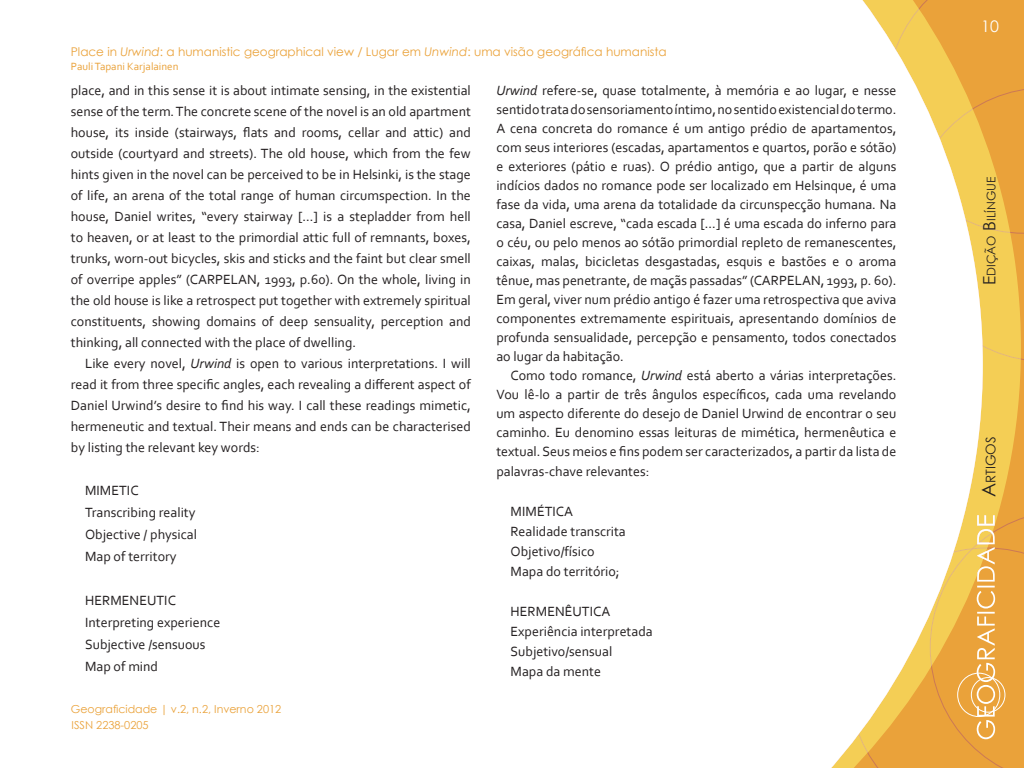
<style>
.page{position:relative;width:1024px;height:768px;background:#fff}
.page>*{position:absolute;margin:0;border:0;box-sizing:border-box;transform-origin:0 0}
.t1{font:16px "Century Gothic";color:#fff}
.corpo{font:14px/21px "Corbel";color:#231f20;text-align:justify}
.t2{font:13.3px "Century Gothic";color:#231f20}
.t3{font:12px "Century Gothic";color:#eaa23a}
.t4{font:11.9px "Century Gothic";color:#231f20}
.t5{font:11px "Century Gothic";color:#eaa23a}
.t6{font:11px "Corbel";color:#eaa23a}
.s1{font-style:italic}
.s2{font-size:17px}
.s3{font-size:19px}
</style>
<div class="page">
<svg style="left:1021px;top:87px;width:3px;height:275px"></svg>
<svg style="left:1021px;top:510px;width:3px;height:258px"></svg>
<svg style="left:831px;top:0;width:190px;height:768px"></svg>
<p class="t3" style="left:71px;top:44px;width:597px">Place in <span class="s1">Urwind</span>: a humanistic geographical view / Lugar em <span class="s1">Unwind</span>: uma visão geográfica humanista</p>
<p class="t6" style="left:71px;top:59px;width:109px">Pauli Tapani Karjalainen</p>
<p class="corpo" style="left:71px;top:80px;width:402px">place, and in this sense it is about intimate sensing, in the existential sense of the term. The concrete scene of the novel is an old apartment house, its inside (stairways, flats and rooms, cellar and attic) and outside (courtyard and streets). The old house, which from the few hints given in the novel can be perceived to be in Helsinki, is the stage of life, an arena of the total range of human circumspection. In the house, Daniel writes, “every stairway [...] is a stepladder from hell to heaven, or at least to the primordial attic full of remnants, boxes, trunks, worn-out bicycles, skis and sticks and the faint but clear smell of overripe apples” (CARPELAN, 1993, p.60). On the whole, living in the old house is like a retrospect put together with extremely spiritual constituents, showing domains of deep sensuality, perception and thinking, all connected with the place of dwelling.</p>
<p class="corpo" style="left:71px;top:353px;width:402px;text-indent:14px">Like every novel, <span class="s1">Urwind</span> is open to various interpretations. I will read it from three specific angles, each revealing a different aspect of Daniel Urwind’s desire to find his way. I call these readings mimetic, hermeneutic and textual. Their means and ends can be characterised by listing the relevant key words:</p>
<p class="corpo" style="left:85px;top:480px;width:55px">MIMETIC</p>
<p class="corpo" style="left:85px;top:502px;width:112px">Transcribing reality</p>
<p class="corpo" style="left:85px;top:524px;width:113px">Objective / physical</p>
<p class="corpo" style="left:85px;top:546px;width:93px">Map of territory</p>
<p class="corpo" style="left:85px;top:590px;width:92px">HERMENEUTIC</p>
<p class="corpo" style="left:85px;top:612px;width:137px">Interpreting experience</p>
<p class="corpo" style="left:85px;top:634px;width:122px">Subjective /sensuous</p>
<p class="corpo" style="left:85px;top:656px;width:75px">Map of mind</p>
<p class="t5" style="left:71px;top:701px;width:212px">Geograficidade | v.2, n.2, Inverno 2012</p>
<p class="t5" style="left:72px;top:717px;width:79px">ISSN 2238-0205</p>
<p class="corpo" style="left:496px;top:81px;width:402px;line-height:19px"><span class="s1">Urwind</span> refere-se, quase totalmente, à memória e ao lugar, e nesse sentido trata do sensoriamento íntimo, no sentido existencial do termo.<br>A cena concreta do romance é um antigo prédio de apartamentos, com seus interiores (escadas, apartamentos e quartos, porão e sótão) e exteriores (pátio e ruas). O prédio antigo, que a partir de alguns indícios dados no romance pode ser localizado em Helsinque, é uma fase da vida, uma arena da totalidade da circunspecção humana. Na casa, Daniel escreve, “cada escada [...] é uma escada do inferno para o céu, ou pelo menos ao sótão primordial repleto de remanescentes, caixas, malas, bicicletas desgastadas, esquis e bastões e o aroma tênue, mas penetrante, de maçãs passadas” (CARPELAN, 1993, p. 60).<br>Em geral, viver num prédio antigo é fazer uma retrospectiva que aviva componentes extremamente espirituais, apresentando domínios de profunda sensualidade, percepção e pensamento, todos conectados ao lugar da habitação.</p>
<p class="corpo" style="left:496px;top:366px;width:402px;line-height:19.2px;text-indent:14px">Como todo romance, <span class="s1">Urwind</span> está aberto a várias interpretações.<br>Vou lê-lo a partir de três ângulos específicos, cada uma revelando um aspecto diferente do desejo de Daniel Urwind de encontrar o seu caminho. Eu denomino essas leituras de mimética, hermenêutica e textual. Seus meios e fins podem ser caracterizados, a partir da lista de palavras-chave relevantes:</p>
<p class="corpo" style="left:511px;top:501px;width:64px">MIMÉTICA</p>
<p class="corpo" style="left:511px;top:521px;width:117px">Realidade transcrita</p>
<p class="corpo" style="left:511px;top:541px;width:86px">Objetivo/físico</p>
<p class="corpo" style="left:511px;top:561px;width:111px">Mapa do território;</p>
<p class="corpo" style="left:511px;top:601px;width:101px">HERMENÊUTICA</p>
<p class="corpo" style="left:511px;top:621px;width:144px">Experiência interpretada</p>
<p class="corpo" style="left:511px;top:641px;width:103px">Subjetivo/sensual</p>
<p class="corpo" style="left:511px;top:661px;width:92px">Mapa da mente</p>
<p class="t1" style="left:981px;top:15px;width:19px">10</p>
<p class="t4" style="left:983px;top:285px;width:108px;rotate:-90deg"><span class="s2">E</span>dição <span class="s2">B</span>ilíngue</p>
<p class="t2" style="left:981px;top:497px;width:62px;rotate:-90deg"><span class="s3">A</span>rtigos</p>
</div>
